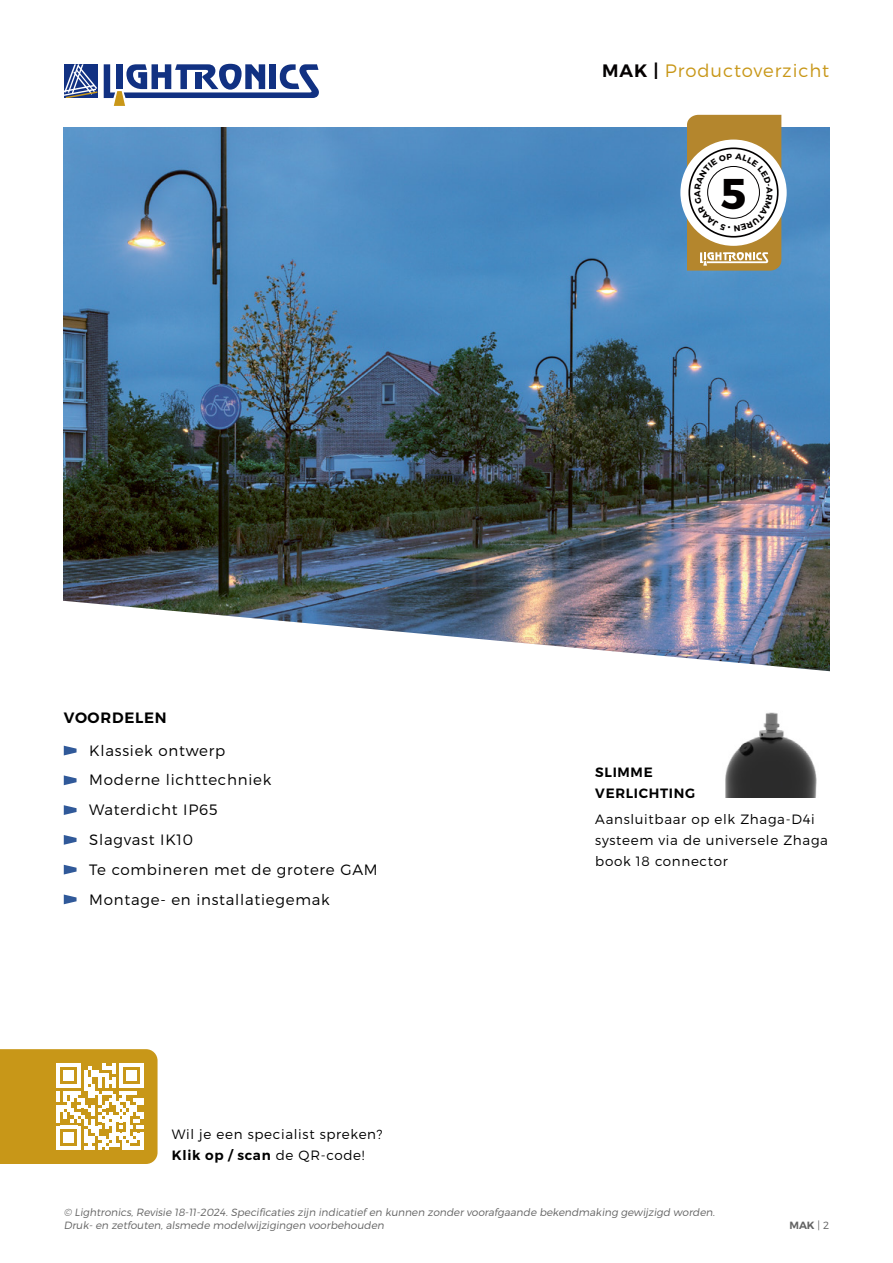
<style>
.page{position:relative;width:893px;height:1263px;background:#fff}
.page>*{position:absolute;margin:0;border:0;box-sizing:border-box;transform-origin:0 0}
.t1{font:42.9px "Trueno Bd";color:#030000}
.t2{font:18px "Trueno Lt";letter-spacing:.05em;color:#c89718}
.t3{font:15px "Trueno Lt";letter-spacing:.05em;color:#000}
.t4{font:15px "Trueno S Bd";letter-spacing:.05em;color:#000}
.t5{font:13.5px/21px "Trueno Lt";letter-spacing:.05em;color:#000}
.t6{font:13.5px/21px "Trueno S Bd";letter-spacing:.05em;color:#000}
.t7{font:10.5px/12.6px "Trueno Lt It";color:#636363}
.t8{font:10.5px "Trueno S Bd";color:#636363}
.s1{font-family:"Trueno S Bd";color:#040000}
.s2{font-family:"Trueno Lt"}
</style>
<div class="page">
<img style="left:64px;top:128px;width:765px;height:467px">
<svg style="left:63px;top:595px;width:767px;height:310px"></svg>
<svg style="left:64px;top:64px;width:33px;height:34px"></svg>
<svg style="left:104px;top:64px;width:215px;height:42px"></svg>
<svg style="left:0;top:1049px;width:158px;height:115px"></svg>
<svg style="left:64px;top:835px;width:13px;height:10px"></svg>
<svg style="left:64px;top:746px;width:13px;height:9px"></svg>
<svg style="left:64px;top:805px;width:13px;height:10px"></svg>
<svg style="left:64px;top:865px;width:13px;height:9px"></svg>
<svg style="left:64px;top:775px;width:13px;height:10px"></svg>
<svg style="left:64px;top:894px;width:13px;height:10px"></svg>
<img style="left:712px;top:711px;width:117px;height:87px">
<div style="left:680px;top:140px;width:107px;height:106px;background:#fff;border-radius:50%"></div>
<svg style="left:687px;top:115px;width:94px;height:156px"></svg>
<h2 class="t2" style="left:602px;top:60px;width:228px"><span class="s1">MAK |</span> Productoverzicht</h2>
<h3 class="t4" style="left:64px;top:708px;width:104px">VOORDELEN</h3>
<h3 class="t3" style="left:89px;top:741px;width:137px">Klassiek ontwerp</h3>
<h3 class="t3" style="left:89px;top:771px;width:183px">Moderne lichttechniek</h3>
<h3 class="t3" style="left:89px;top:801px;width:130px">Waterdicht IP65</h3>
<h3 class="t3" style="left:89px;top:830px;width:105px">Slagvast IK10</h3>
<h3 class="t3" style="left:89px;top:860px;width:290px">Te combineren met de grotere GAM</h3>
<h3 class="t3" style="left:89px;top:890px;width:242px">Montage- en installatiegemak</h3>
<p class="t5" style="left:172px;top:1123px;width:212px">Wil je een specialist spreken?</p>
<p class="t6" style="left:172px;top:1144px;width:194px">Klik op / scan <span class="s2">de QR-code!</span></p>
<h1 class="t1" style="left:721px;top:167px;width:27px">5</h1>
<p class="t6" style="left:595px;top:761px;width:101px">SLIMME<br>VERLICHTING</p>
<p class="t5" style="left:595px;top:808px;width:234px">Aansluitbaar op elk Zhaga-D4i systeem via de universele Zhaga book 18 connector</p>
<p class="t7" style="left:64px;top:1206px;width:653px">© Lightronics, Revisie 18-11-2024. Specificaties zijn indicatief en kunnen zonder voorafgaande bekendmaking gewijzigd worden.<br>Druk- en zetfouten, alsmede modelwijzigingen voorbehouden</p>
<p class="t8" style="left:789px;top:1219px;width:41px">MAK <span class="s2">| 2</span></p>
</div>
